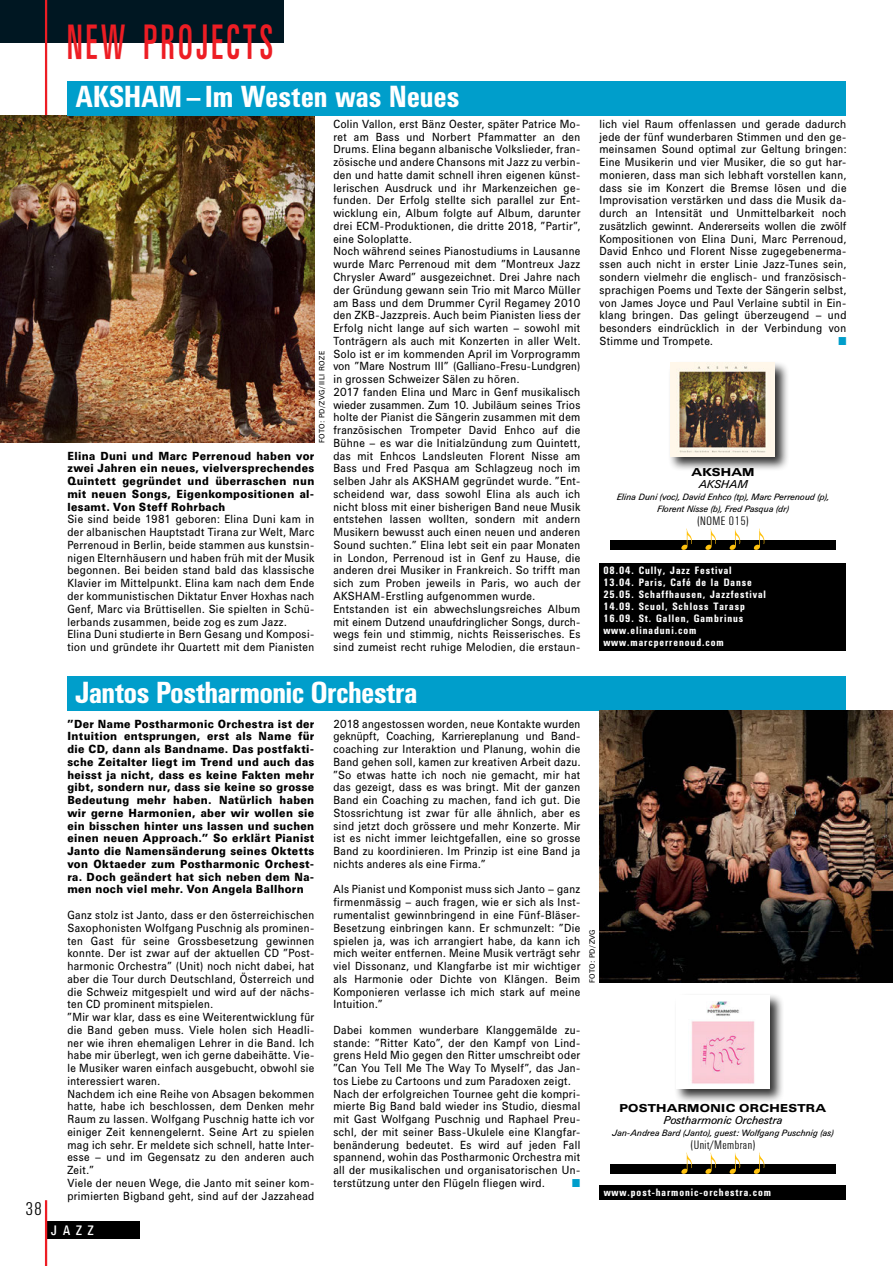
<style>
.page{position:relative;width:893px;height:1266px;background:#fff}
.page>*{position:absolute;margin:0;border:0;box-sizing:border-box;transform-origin:0 0}
.t1{font:48.75px "UN11 Xcondensed";letter-spacing:.12em;color:#ed1d24;scale:.77 1}
.t2{font:500 condensed 30px "UN11";letter-spacing:.005em;color:#fff}
.t3{font:300 condensed 18px "UN11";color:#000}
.t4{font:condensed 13.5px "UN11";color:#fff}
.t5{font:300 condensed 12px "UN11";letter-spacing:.05em;color:#000}
.t6{font:11.55px/12.8px "UN11";letter-spacing:.045em;color:#000;scale:.91 1}
.t7{font:700 11.55px/12.8px "UN11";letter-spacing:.05em;color:#000;text-align:justify;scale:.91 1}
.t8{font:11.55px "Zapf Dingbats ITC";color:#009ecb;scale:.91 1}
.t9{font:700 expanded 11.25px "UN11";letter-spacing:.04em;color:#000}
.t10{font:italic 11.25px "UN11";letter-spacing:.015em;color:#000}
.t11{font:500 condensed 10.5px/12px "UN11";letter-spacing:.1em;color:#fff}
.t12{font:italic 9px/12px "UN11";letter-spacing:.015em;color:#000;text-align:center}
.t13{font:7.5px "UN11";letter-spacing:.05em;color:#000}
</style>
<div class="page">
<div style="left:598px;top:563px;width:247px;height:88px;background:#000"></div>
<div style="left:609px;top:1164px;width:226px;height:9px;background:#000"></div>
<img style="left:675px;top:1152px;width:94px;height:22px">
<div style="left:674px;top:993px;width:109px;height:110px;background:#000;opacity:.8"></div>
<img style="left:676px;top:995px;width:92px;height:93px">
<div style="left:67px;top:676px;width:778px;height:34px;background:#009ecb"></div>
<img style="left:599px;top:710px;width:293px;height:272px">
<div style="left:599px;top:1184px;width:246px;height:15px;background:#000"></div>
<div style="left:609px;top:540px;width:226px;height:10px;background:#000"></div>
<img style="left:681px;top:528px;width:84px;height:22px">
<div style="left:667px;top:361px;width:122px;height:110px;background:#000;opacity:.8"></div>
<img style="left:669px;top:363px;width:105px;height:93px">
<img style="left:0;top:115px;width:314px;height:327px">
<div style="left:67px;top:81px;width:778px;height:34px;background:#009ecb"></div>
<div style="left:46px;top:1221px;width:94px;height:17px;background:#000"></div>
<hr style="left:45px;top:1199px;width:2px;height:66px;background:#ed1d24">
<div style="left:0;top:0;width:284px;height:43px;background:#001722"></div>
<hr style="left:45px;top:0;width:2px;height:115px;background:#ed1d24">
<h1 class="t1" style="left:67px;top:14px;width:267px">NEW PROJECTS</h1>
<h2 class="t2" style="left:76px;top:79px;width:36px">Aksham</h2>
<h2 class="t2" style="left:186px;top:79px;width:274px">– Im Westen was Neues</h2>
<p class="t13" style="left:317px;top:442px;width:88px;rotate:-90deg">Foto: PD/ZVG/Iili Roze</p>
<p class="t7" style="left:67px;top:449px;width:273px">Elina Duni und Marc Perrenoud haben vor zwei Jahren ein neues, vielversprechendes Quintett gegründet und überraschen nun mit neuen Songs, Eigenkompositionen al&shy;lesamt. Von Steff Rohrbach</p>
<p class="t6" style="left:67px;top:513px;width:273px">Sie sind beide 1981 geboren: Elina Duni kam in der albanischen Hauptstadt Tirana zur Welt, Marc Perrenoud in Berlin, beide stammen aus kunstsin&shy;nigen Elternhäusern und haben früh mit der Musik begonnen. Bei beiden stand bald das klassische Klavier im Mittelpunkt. Elina kam nach dem Ende der kommunistischen Diktatur Enver Hoxhas nach Genf, Marc via Brüttisellen. Sie spielten in Schü&shy;lerbands zusammen, beide zog es zum Jazz.<br>Elina Duni studierte in Bern Gesang und Komposi&shy;tion und gründete ihr Quartett mit dem Pianisten</p>
<p class="t6" style="left:333px;top:117px;width:273px">Colin Vallon, erst Bänz Oester, später Patrice Mo&shy;ret am Bass und Norbert Pfammatter an den Drums. Elina begann albanische Volkslieder, fran&shy;zösische und andere Chansons mit Jazz zu verbin&shy;den und hatte damit schnell ihren eigenen künst&shy;lerischen Ausdruck und ihr Markenzeichen ge&shy;funden. Der Erfolg stellte sich parallel zur Ent&shy;wicklung ein, Album folgte auf Album, darunter drei ECM-Produktionen, die dritte 2018, ”Partir”, eine Soloplatte.<br>Noch während seines Pianostudiums in Lausanne wurde Marc Perrenoud mit dem ”Montreux Jazz Chrysler Award” ausgezeichnet. Drei Jahre nach der Gründung gewann sein Trio mit Marco Müller am Bass und dem Drummer Cyril Regamey 2010 den ZKB-Jazzpreis. Auch beim Pianisten liess der Erfolg nicht lange auf sich warten – sowohl mit Tonträgern als auch mit Konzerten in aller Welt.<br>Solo ist er im kommenden April im Vorprogramm von ”Mare Nostrum III” (Galliano-Fresu-Lundgren) in grossen Schweizer Sälen zu hören.<br>2017 fanden Elina und Marc in Genf musikalisch wieder zusammen. Zum 10. Jubiläum seines Trios holte der Pianist die Sängerin zusammen mit dem französischen Trompeter David Enhco auf die Bühne – es war die Initialzündung zum Quintett, das mit Enhcos Landsleuten Florent Nisse am Bass und Fred Pasqua am Schlagzeug noch im selben Jahr als Aksham</p>
<p class="t6" style="left:333px;top:474px;width:273px;text-align:justify;text-indent:129px">gegründet wurde. ”Ent&shy;scheidend war, dass sowohl Elina als auch ich nicht bloss mit einer bisherigen Band neue Musik entstehen lassen wollten, sondern mit andern Musikern bewusst auch einen neuen und anderen Sound suchten.” Elina lebt seit ein paar Monaten in London, Perrenoud ist in Genf zu Hause, die anderen drei Musiker in Frankreich. So trifft man sich zum Proben jeweils in Paris, wo auch der Aksham</p>
<p class="t6" style="left:333px;top:589px;width:273px;text-align:center">-Erstling aufgenommen wurde.<br>Entstanden ist ein abwechslungsreiches Album mit einem Dutzend unaufdringlicher Songs, durch&shy;wegs fein und stimmig, nichts Reisserisches. Es sind zumeist recht ruhige Melodien, die erstaun-</p>
<p class="t6" style="left:599px;top:117px;width:273px;text-align:justify">lich viel Raum offenlassen und gerade dadurch jede der fünf wunderbaren Stimmen und den ge&shy;meinsamen Sound optimal zur Geltung bringen:<br>Eine Musikerin und vier Musiker, die so gut har&shy;monieren, dass man sich lebhaft vorstellen kann, dass sie im Konzert die Bremse lösen und die Improvisation verstärken und dass die Musik da&shy;durch an Intensität und Unmittelbarkeit noch zusätzlich gewinnt. Andererseits wollen die zwölf Kompositionen von Elina Duni, Marc Perrenoud, David Enhco und Florent Nisse zugegebenerma&shy;ssen auch nicht in erster Linie Jazz-Tunes sein, sondern vielmehr die englisch- und französisch&shy;sprachigen Poems und Texte der Sängerin selbst, von James Joyce und Paul Verlaine subtil in Ein&shy;klang bringen. Das gelingt überzeugend – und besonders eindrücklich in der Verbindung von Stimme und Trompete.</p>
<p class="t8" style="left:837px;top:335px;width:10px">■</p>
<p class="t9" style="left:691px;top:465px;width:64px">AKSHAM</p>
<p class="t10" style="left:698px;top:478px;width:26px">Aksham</p>
<p class="t12" style="left:616px;top:491px;width:214px">Elina Duni (voc), David Enhco (tp), Marc Perrenoud (p),<br>Florent Nisse (b), Fred Pasqua (dr)</p>
<p class="t5" style="left:696px;top:514px;width:54px">(NOME 015)</p>
<p class="t11" style="left:603px;top:564px;width:164px">08.04. Cully, Jazz Festival<br>13.04. Paris, Café de la Danse<br>25.05. Schaffhausen, Jazzfestival<br>14.09. Scuol, Schloss Tarasp<br>16.09. St. Gallen, Gambrinus www.elinaduni.com www.marcperrenoud.com</p>
<h3 class="t3" style="left:26px;top:1197px;width:18px">38</h3>
<h2 class="t2" style="left:76px;top:674px;width:343px">Jantos Postharmonic Orchestra</h2>
<p class="t6" style="left:333px;top:717px;width:273px;text-align:justify">2018 angestossen worden, neue Kontakte wurden geknüpft, Coaching, Karriereplanung und Band&shy;coaching zur Interaktion und Planung, wohin die Band gehen soll, kamen zur kreativen Arbeit dazu. ”So etwas hatte ich noch nie gemacht, mir hat das gezeigt, dass es was bringt. Mit der ganzen Band ein Coaching zu machen, fand ich gut. Die Stossrichtung ist zwar für alle ähnlich, aber es sind jetzt doch grössere und mehr Konzerte. Mir ist es nicht immer leichtgefallen, eine so grosse Band zu koordinieren. Im Prinzip ist eine Band ja nichts anderes als eine Firma.”</p>
<p class="t6" style="left:333px;top:882px;width:273px;text-align:justify">Als Pianist und Komponist muss sich Janto – ganz firmenmässig – auch fragen, wie er sich als Inst&shy;rumentalist gewinnbringend in eine Fünf-Bläser-Besetzung einbringen kann. Er schmunzelt: ”Die spielen ja, was ich arrangiert habe, da kann ich mich weiter entfernen. Meine Musik verträgt sehr viel Dissonanz, und Klangfarbe ist mir wichtiger als Harmonie oder Dichte von Klängen. Beim Komponieren verlasse ich mich stark auf meine Intuition.”</p>
<p class="t6" style="left:333px;top:1023px;width:273px">Dabei kommen wunderbare Klanggemälde zu&shy;stande: ”Ritter Kato”, der den Kampf von Lind&shy;grens Held Mio gegen den Ritter umschreibt oder ”Can You Tell Me The Way To Myself”, das Jan&shy;tos Liebe zu Cartoons und zum Paradoxen zeigt.<br>Nach der erfolgreichen Tournee geht die kompri&shy;mierte Big Band bald wieder ins Studio, diesmal mit Gast Wolfgang Puschnig und Raphael Preu&shy;schl, der mit seiner Bass-Ukulele eine Klangfar&shy;benänderung bedeutet. Es wird auf jeden Fall spannend, wohin das Postharmonic Orchestra mit all der musikalischen und organisatorischen Un&shy;terstützung unter den Flügeln fliegen wird.</p>
<p class="t7" style="left:67px;top:717px;width:273px">”Der Name Postharmonic Orchestra ist der Intuition entsprungen, erst als Name für die CD, dann als Bandname. Das postfakti&shy;sche Zeitalter liegt im Trend und auch das heisst ja nicht, dass es keine Fakten mehr gibt, sondern nur, dass sie keine so grosse Bedeutung mehr haben. Natürlich haben wir gerne Harmonien, aber wir wollen sie ein bisschen hinter uns lassen und suchen einen neuen Approach.” So erklärt Pianist Janto die Namensänderung seines Oktetts von Oktaeder zum Postharmonic Orchest&shy;ra. Doch geändert hat sich neben dem Na&shy;men noch viel mehr. Von Angela Ballhorn</p>
<p class="t6" style="left:67px;top:908px;width:273px">Ganz stolz ist Janto, dass er den österreichischen Saxophonisten Wolfgang Puschnig als prominen&shy;ten Gast für seine Grossbesetzung gewinnen konnte. Der ist zwar auf der aktuellen CD ”Post&shy;harmonic Orchestra” (Unit) noch nicht dabei, hat aber die Tour durch Deutschland, Österreich und die Schweiz mitgespielt und wird auf der nächs&shy;ten CD prominent mitspielen.<br>”Mir war klar, dass es eine Weiterentwicklung für die Band geben muss. Viele holen sich Headli&shy;ner wie ihren ehemaligen Lehrer in die Band. Ich habe mir überlegt, wen ich gerne dabeihätte. Vie&shy;le Musiker waren einfach ausgebucht, obwohl sie interessiert waren.<br>Nachdem ich eine Reihe von Absagen bekommen hatte, habe ich beschlossen, dem Denken mehr Raum zu lassen. Wolfgang Puschnig hatte ich vor einiger Zeit kennengelernt. Seine Art zu spielen mag ich sehr. Er meldete sich schnell, hatte Inter&shy;esse – und im Gegensatz zu den anderen auch Zeit.”<br>Viele der neuen Wege, die Janto mit seiner kom&shy;primierten Bigband geht, sind auf der Jazzahead</p>
<p class="t8" style="left:572px;top:1177px;width:10px">■</p>
<p class="t13" style="left:587px;top:982px;width:55px;rotate:-90deg">Foto: PD/ZVG</p>
<p class="t9" style="left:619px;top:1100px;width:208px">POSTHARMONIC ORC HESTRA</p>
<p class="t10" style="left:663px;top:1113px;width:120px">Postharmonic Orchestra</p>
<p class="t12" style="left:611px;top:1126px;width:223px">Jan-Andrea Bard (Janto), guest: Wolfgang Puschnig (as)</p>
<p class="t5" style="left:689px;top:1137px;width:67px">(Unit/Membran)</p>
<p class="t11" style="left:603px;top:1185px;width:168px">www.post-harmonic-orchestra.com</p>
<p class="t4" style="left:51px;top:1222px;width:44px">JAZZ</p>
</div>
